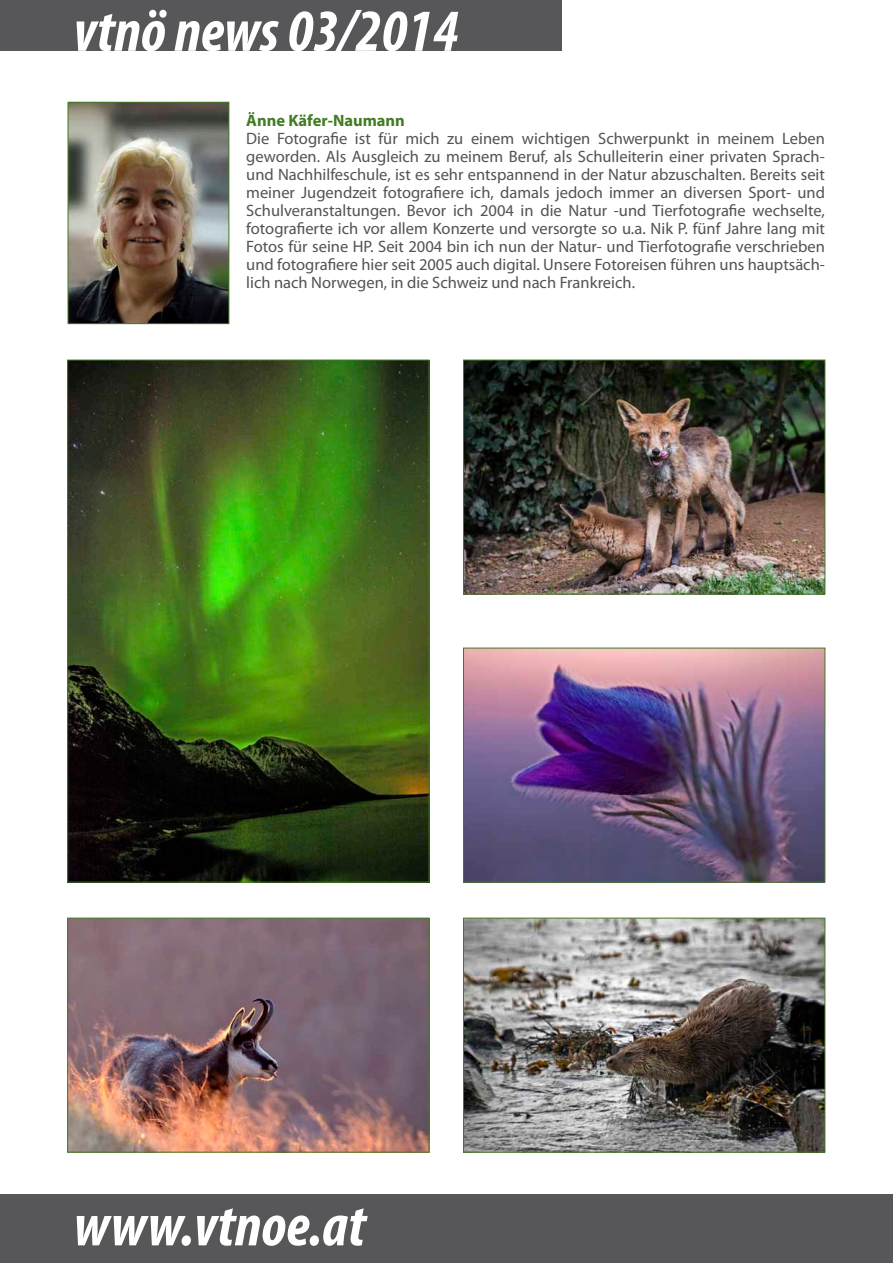
<style>
.page{position:relative;width:893px;height:1263px;background:#fff}
.page>*{position:absolute;margin:0;border:0;box-sizing:border-box;transform-origin:0 0}
.t1{font:italic 700 condensed 60px "Myriad Pro";color:#fff}
.t2{font:16.5px/18px "Myriad Pro";color:#545254;text-align:justify}
.t3{font:700 16.5px "Myriad Pro";color:#437b24}
</style>
<div class="page">
<div style="left:0;top:1195px;width:893px;height:68px;background:#57575a"></div>
<div style="left:0;top:0;width:561px;height:51px;background:#57575a"></div>
<img style="left:70px;top:104px;width:157px;height:218px">
<div style="left:68px;top:102px;width:161px;height:222px;border:1px solid #447a22"></div>
<img style="left:69px;top:920px;width:358px;height:230px">
<div style="left:67px;top:918px;width:362px;height:234px;border:1px solid #447a22"></div>
<img style="left:465px;top:650px;width:358px;height:230px">
<div style="left:463px;top:648px;width:362px;height:234px;border:1px solid #447a22"></div>
<img style="left:465px;top:920px;width:358px;height:230px">
<div style="left:463px;top:918px;width:362px;height:234px;border:1px solid #447a22"></div>
<img style="left:69px;top:362px;width:358px;height:518px">
<img style="left:465px;top:362px;width:358px;height:230px">
<div style="left:463px;top:360px;width:362px;height:234px;border:1px solid #447a22"></div>
<h1 class="t1" style="left:74px;top:-7px;width:386px">vtnö news 03/2014</h1>
<p class="t3" style="left:246px;top:110px;width:160px">Änne Käfer-Naumann</p>
<p class="t2" style="left:246px;top:129px;width:580px">Die Fotografie ist für mich zu einem wichtigen Schwerpunkt in meinem Leben geworden. Als Ausgleich zu meinem Beruf, als Schulleiterin einer privaten Sprach&shy;und Nachhilfeschule, ist es sehr entspannend in der Natur abzuschalten. Bereits seit meiner Jugendzeit fotografiere ich, damals jedoch immer an diversen Sport- und Schulveranstaltungen. Bevor ich 2004 in die Natur -und Tierfotografie wechselte, fotografierte ich vor allem Konzerte und versorgte so u.a. Nik P. fünf Jahre lang mit Fotos für seine HP. Seit 2004 bin ich nun der Natur- und Tierfotografie verschrieben und fotografiere hier seit 2005 auch digital. Unsere Fotoreisen führen uns hauptsäch&shy;lich nach Norwegen, in die Schweiz und nach Frankreich.</p>
<h1 class="t1" style="left:74px;top:1188px;width:293px">www.vtnoe.at</h1>
</div>
